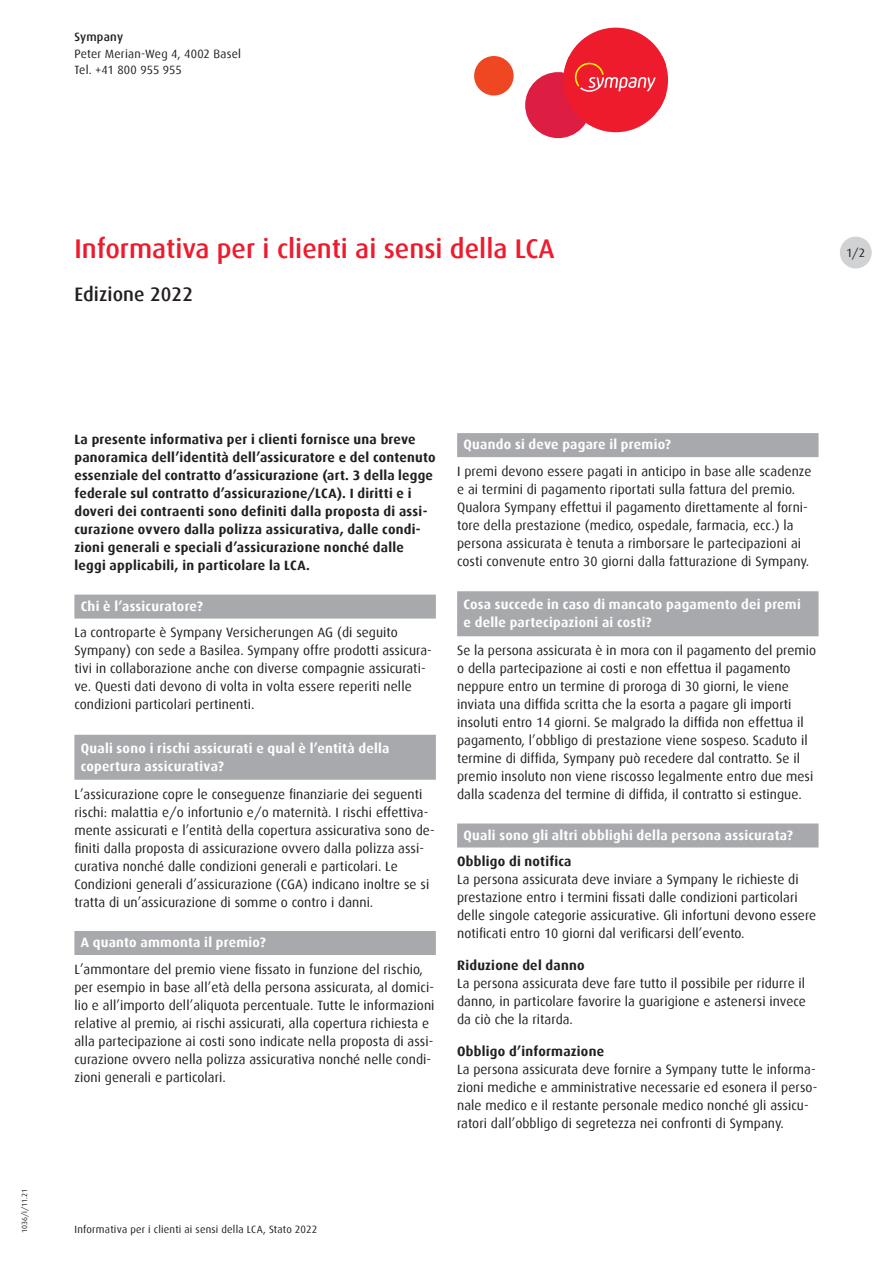
<style>
.page{position:relative;width:893px;height:1263px;background:#fff}
.page>*{position:absolute;margin:0;border:0;box-sizing:border-box;transform-origin:0 0}
.t1{font:500 27px "Dax";color:#ee1b2d}
.t2{font:500 19.5px "Dax";letter-spacing:.005em;color:#231f20}
.t3{font:13.5px/18px "Dax";letter-spacing:.005em;color:#231f20}
.t4{font:700 13.5px/18px "Dax";letter-spacing:.02em;color:#231f20}
.t5{font:700 13.5px/18px "Dax";letter-spacing:.02em;color:#fff}
.t6{font:12px/16.5px "Dax";letter-spacing:.015em;color:#231f20}
.t7{font:500 12px "Dax";letter-spacing:.02em;color:#231f20}
.t8{font:10.5px "Dax";letter-spacing:.02em;color:#231f20}
.t9{font:7.5px "Dax";letter-spacing:.005em;color:#231f20}
</style>
<div class="page">
<div style="left:525px;top:72px;width:66px;height:66px;background:#de1d42;border-radius:50%"></div>
<svg style="left:474px;top:56px;width:40px;height:40px"></svg>
<div style="left:563px;top:28px;width:105px;height:104px;background:#ee1b2d;border-radius:50%"></div>
<svg style="left:564px;top:56px;width:102px;height:53px"></svg>
<div style="left:74px;top:595px;width:362px;height:24px;background:#a8a9ad"></div>
<div style="left:74px;top:735px;width:362px;height:45px;background:#a8a9ad"></div>
<div style="left:74px;top:931px;width:362px;height:24px;background:#a8a9ad"></div>
<div style="left:457px;top:433px;width:362px;height:24px;background:#a8a9ad"></div>
<div style="left:457px;top:591px;width:362px;height:45px;background:#a8a9ad"></div>
<div style="left:457px;top:823px;width:362px;height:24px;background:#a8a9ad"></div>
<div style="left:840px;top:237px;width:32px;height:31px;background:#d1d2d4;border-radius:50%"></div>
<p class="t7" style="left:74px;top:31px;width:50px">Sympany</p>
<p class="t6" style="left:74px;top:46px;width:168px">Peter Merian-Weg 4, 4002 Basel<br>Tel. +41 800 955 955</p>
<h1 class="t1" style="left:74px;top:233px;width:482px">Informativa per i clienti ai sensi della LCA</h1>
<h2 class="t2" style="left:74px;top:284px;width:120px">Edizione 2022</h2>
<p class="t6" style="left:846px;top:245px;width:20px">1/2</p>
<p class="t9" style="left:20px;top:1233px;width:46px;rotate:-90deg">1036/i/11.21</p>
<p class="t4" style="left:74px;top:431px;width:363px">La presente informativa per i clienti fornisce una breve panoramica dell’identità dell’assicuratore e del contenuto essenziale del contratto d’assicurazione (art. 3 della legge federale sul contratto d’assicurazione/LCA). I diritti e i doveri dei contraenti sono definiti dalla proposta di assi&shy;curazione ovvero dalla polizza assicurativa, dalle condi&shy;zioni generali e speciali d’assicurazione nonché dalle leggi applicabili, in particolare la LCA.</p>
<p class="t5" style="left:81px;top:597px;width:124px">Chi è l’assicuratore?</p>
<p class="t3" style="left:74px;top:624px;width:359px">La controparte è Sympany Versicherungen AG (di seguito Sympany) con sede a Basilea. Sympany offre prodotti assicura&shy;tivi in collaborazione anche con diverse compagnie assicurati&shy;ve. Questi dati devono di volta in volta essere reperiti nelle condizioni particolari pertinenti.</p>
<p class="t5" style="left:81px;top:739px;width:310px">Quali sono i rischi assicurati e qual è l’entità della copertura assicurativa?</p>
<p class="t3" style="left:74px;top:785px;width:362px">L’assicurazione copre le conseguenze finanziarie dei seguenti rischi: malattia e/o infortunio e/o maternità. I rischi effettiva&shy;mente assicurati e l’entità della copertura assicurativa sono de&shy;finiti dalla proposta di assicurazione ovvero dalla polizza assi&shy;curativa nonché dalle condizioni generali e particolari. Le Condizioni generali d’assicurazione (CGA) indicano inoltre se si tratta di un’assicurazione di somme o contro i danni.</p>
<p class="t5" style="left:81px;top:934px;width:187px">A quanto ammonta il premio?</p>
<p class="t3" style="left:74px;top:960px;width:362px">L’ammontare del premio viene fissato in funzione del rischio, per esempio in base all’età della persona assicurata, al domici&shy;lio e all’importo dell’aliquota percentuale. Tutte le informazioni relative al premio, ai rischi assicurati, alla copertura richiesta e alla partecipazione ai costi sono indicate nella proposta di assi&shy;curazione ovvero nella polizza assicurativa nonché nelle condi&shy;zioni generali e particolari.</p>
<p class="t5" style="left:463px;top:436px;width:209px">Quando si deve pagare il premio?</p>
<p class="t3" style="left:457px;top:462px;width:356px">I premi devono essere pagati in anticipo in base alle scadenze e ai termini di pagamento riportati sulla fattura del premio.<br>Qualora Sympany effettui il pagamento direttamente al forni&shy;tore della prestazione (medico, ospedale, farmacia, ecc.) la persona assicurata è tenuta a rimborsare le partecipazioni ai costi convenute entro 30 giorni dalla fatturazione di Sympany.</p>
<p class="t5" style="left:463px;top:596px;width:339px">Cosa succede in caso di mancato pagamento dei premi e delle partecipazioni ai costi?</p>
<p class="t3" style="left:457px;top:642px;width:360px">Se la persona assicurata è in mora con il pagamento del premio o della partecipazione ai costi e non effettua il pagamento neppure entro un termine di proroga di 30 giorni, le viene inviata una diffida scritta che la esorta a pagare gli importi insoluti entro 14 giorni. Se malgrado la diffida non effettua il pagamento, l’obbligo di prestazione viene sospeso. Scaduto il termine di diffida, Sympany può recedere dal contratto. Se il premio insoluto non viene riscosso legalmente entro due mesi dalla scadenza del termine di diffida, il contratto si estingue.</p>
<p class="t5" style="left:463px;top:826px;width:331px">Quali sono gli altri obblighi della persona assicurata?</p>
<p class="t4" style="left:457px;top:853px;width:116px">Obbligo di notifica</p>
<p class="t3" style="left:457px;top:871px;width:361px">La persona assicurata deve inviare a Sympany le richieste di prestazione entro i termini fissati dalle condizioni particolari delle singole categorie assicurative. Gli infortuni devono essere notificati entro 10 giorni dal verificarsi dell’evento.</p>
<p class="t4" style="left:457px;top:957px;width:129px">Riduzione del danno</p>
<p class="t3" style="left:457px;top:975px;width:350px;text-align:justify">La persona assicurata deve fare tutto il possibile per ridurre il danno, in particolare favorire la guarigione e astenersi invece da ciò che la ritarda.</p>
<p class="t4" style="left:457px;top:1043px;width:149px">Obbligo d’informazione</p>
<p class="t3" style="left:457px;top:1061px;width:362px">La persona assicurata deve fornire a Sympany tutte le informa&shy;zioni mediche e amministrative necessarie ed esonera il perso&shy;nale medico e il restante personale medico nonché gli assicu&shy;ratori dall’obbligo di segretezza nei confronti di Sympany.</p>
<p class="t8" style="left:74px;top:1224px;width:244px">Informativa per i clienti ai sensi della LCA, Stato 2022</p>
</div>
